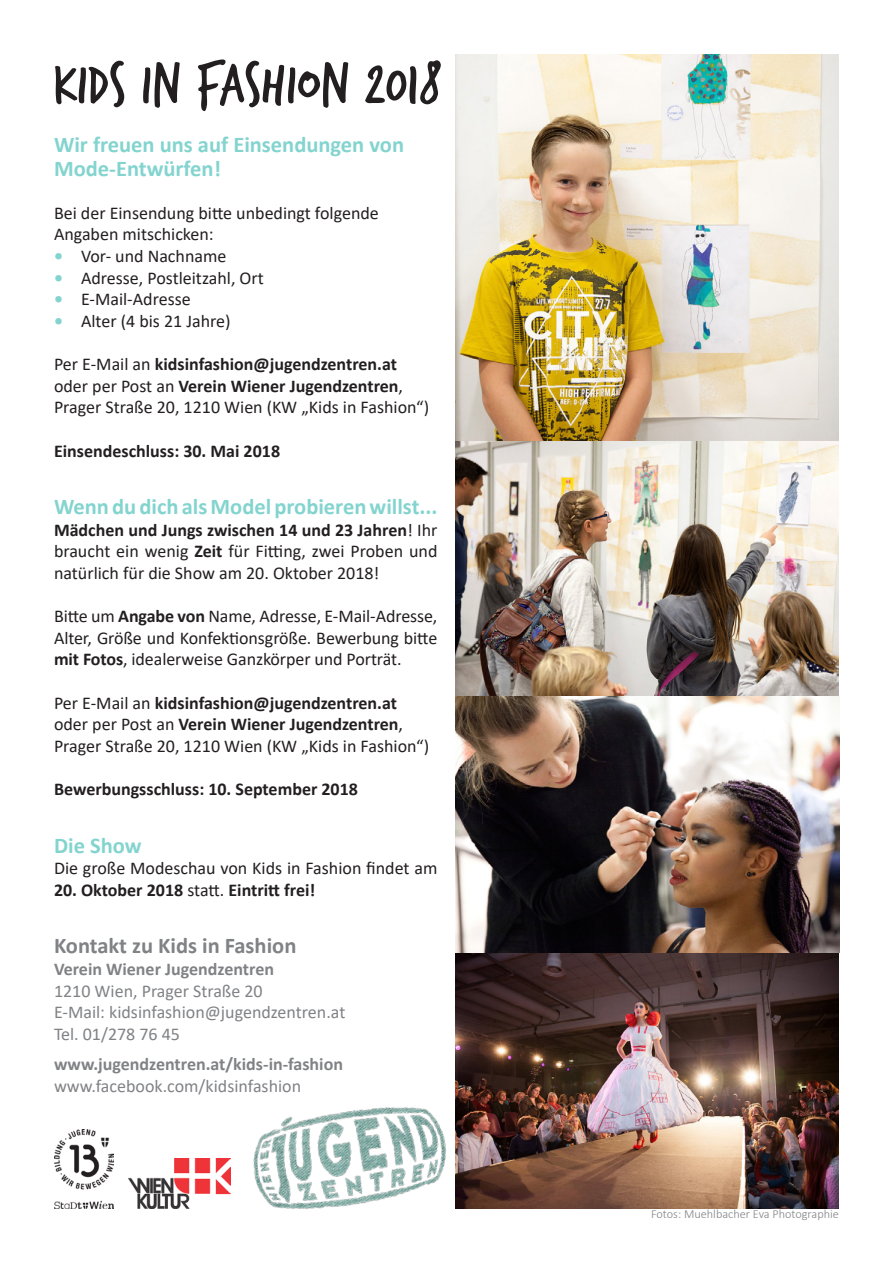
<style>
.page{position:relative;width:893px;height:1263px;background:#fff}
.page>*{position:absolute;margin:0;border:0;box-sizing:border-box;transform-origin:0 0}
.t1{font:61.5px "Trash Hand";color:#231f20}
.t2{font:700 22.5px "Calibri";color:#83d4cf}
.t3{font:700 22.5px "Calibri";color:#808285}
.t4{font:18px/21.6px "Calibri";color:#231f20;text-align:justify}
.t5{font:700 18px "Calibri";color:#231f20}
.t6{font:18px "Calibri";color:#808285}
.t7{font:700 18px "Calibri";color:#808285}
.t8{font:300 12.3px "Calibri";color:#808285}
.s1{font-weight:700;color:#83d4cf}
.s2{font-weight:400}
.s3{font-weight:700}
</style>
<div class="page">
<img style="left:455px;top:54px;width:384px;height:1155px">
<img style="left:54px;top:1130px;width:59px;height:79px">
<img style="left:253px;top:1088px;width:204px;height:121px">
<img style="left:129px;top:1158px;width:102px;height:51px">
<p class="t1" style="left:54px;top:54px;width:389px">KIDS IN FASHION 2018</p>
<p class="t2" style="left:54px;top:128px;width:352px">Wir freuen uns auf Einsendungen von</p>
<p class="t2" style="left:54px;top:152px;width:168px">Mode-Entwürfen!</p>
<p class="t4" style="left:54px;top:202px;width:326px">Bei der Einsendung bitte unbedingt folgende</p>
<p class="t4" style="left:54px;top:223px;width:161px">Angaben mitschicken:</p>
<p class="t4" style="left:54px;top:245px;width:174px"><span class="s1">•</span> Vor- und Nachname</p>
<p class="t4" style="left:54px;top:266px;width:211px"><span class="s1">•</span> Adresse, Postleitzahl, Ort</p>
<p class="t4" style="left:54px;top:288px;width:138px"><span class="s1">•</span> E-Mail-Adresse</p>
<p class="t4" style="left:54px;top:310px;width:178px"><span class="s1">•</span> Alter (4 bis 21 Jahre)</p>
<p class="t5" style="left:54px;top:351px;width:345px"><span class="s2">Per E-Mail an</span> kidsinfashion@jugendzentren.at</p>
<p class="t5" style="left:54px;top:373px;width:351px"><span class="s2">oder per Post an</span> Verein Wiener Jugendzentren<span class="s2">,</span></p>
<p class="t4" style="left:54px;top:396px;width:377px">Prager Straße 20, 1210 Wien (KW „Kids in Fashion“)</p>
<p class="t5" style="left:54px;top:438px;width:228px">Einsendeschluss: 30. Mai 2018</p>
<p class="t2" style="left:54px;top:491px;width:385px">Wenn du dich als Model probieren willst...</p>
<p class="t4" style="left:54px;top:518px;width:385px"><span class="s3">Mädchen und Jungs zwischen 14 und 23 Jahren</span>! Ihr braucht ein wenig <span class="s3">Zeit</span> für Fitting, zwei Proben und natürlich für die Show am 20. Oktober 2018!</p>
<p class="t4" style="left:54px;top:605px;width:385px">Bitte um <span class="s3">Angabe von</span> Name, Adresse, E-Mail-Adresse, Alter, Größe und Konfektionsgröße. Bewerbung bitte <span class="s3">mit Fotos</span>, idealerweise Ganzkörper und Porträt.</p>
<p class="t5" style="left:54px;top:690px;width:345px"><span class="s2">Per E-Mail an</span> kidsinfashion@jugendzentren.at</p>
<p class="t5" style="left:54px;top:711px;width:351px"><span class="s2">oder per Post an</span> Verein Wiener Jugendzentren<span class="s2">,</span></p>
<p class="t4" style="left:54px;top:734px;width:377px">Prager Straße 20, 1210 Wien (KW „Kids in Fashion“)</p>
<p class="t5" style="left:54px;top:776px;width:306px">Bewerbungsschluss: 10. September 2018</p>
<p class="t2" style="left:54px;top:829px;width:89px">Die Show</p>
<p class="t4" style="left:54px;top:857px;width:385px">Die große Modeschau von Kids in Fashion findet am</p>
<p class="t5" style="left:54px;top:877px;width:263px">20. Oktober 2018 <span class="s2">statt.</span> Eintritt frei!</p>
<p class="t3" style="left:54px;top:930px;width:244px">Kontakt zu Kids in Fashion</p>
<p class="t7" style="left:54px;top:956px;width:222px">Verein Wiener Jugendzentren</p>
<p class="t6" style="left:54px;top:978px;width:210px">1210 Wien, Prager Straße 20</p>
<p class="t6" style="left:54px;top:1000px;width:293px">E-Mail: kidsinfashion@jugendzentren.at</p>
<p class="t6" style="left:54px;top:1021px;width:128px">Tel. 01/278 76 45</p>
<p class="t7" style="left:54px;top:1052px;width:291px">www.jugendzentren.at/kids-in-fashion</p>
<p class="t6" style="left:54px;top:1073px;width:249px">www.facebook.com/kidsinfashion</p>
<p class="t8" style="left:651px;top:1206px;width:189px">Fotos: Muehlbacher Eva Photographie</p>
</div>
